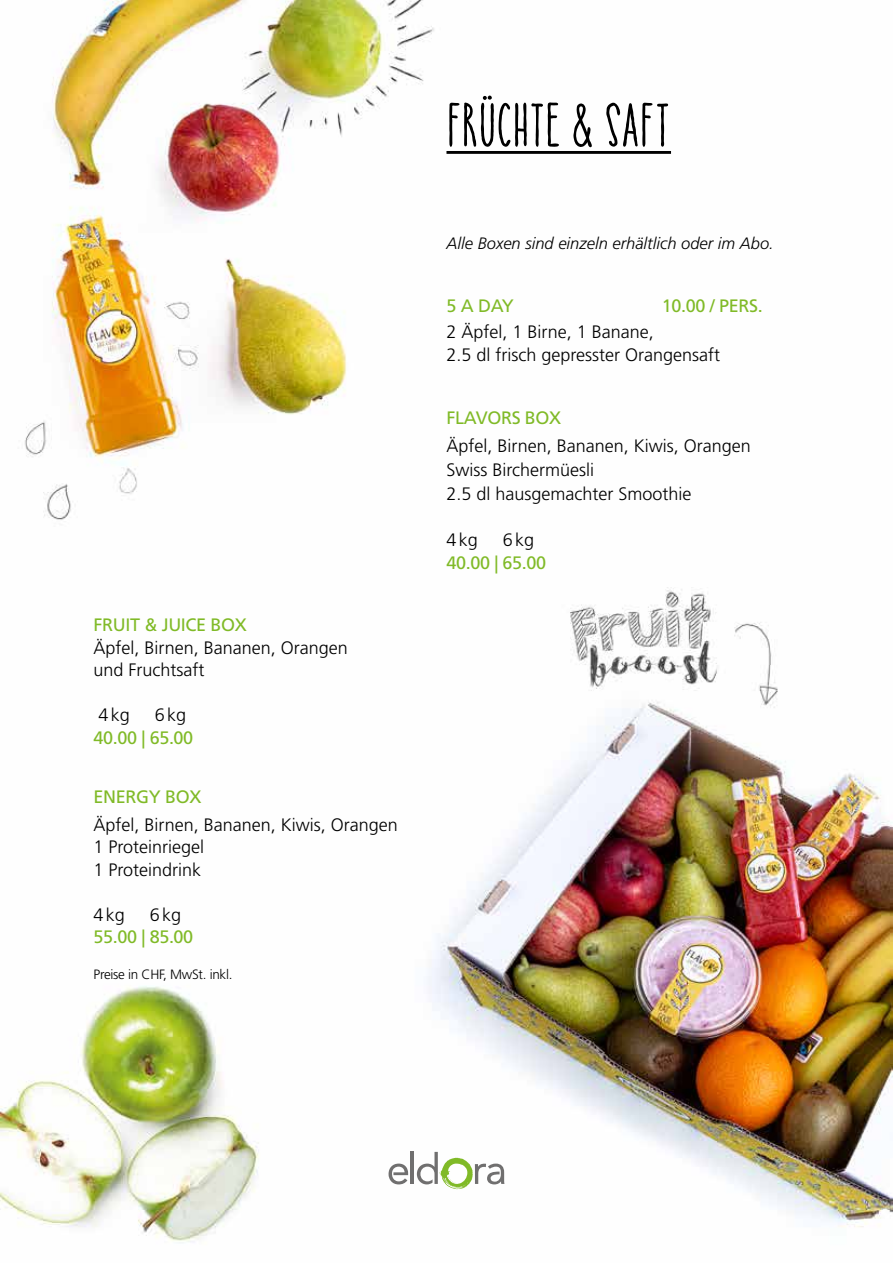
<style>
.page{position:relative;width:893px;height:1263px;background:#fff}
.page>*{position:absolute;margin:0;border:0;box-sizing:border-box;transform-origin:0 0}
.t1{font:700 57px "Catalina Anacapa Sans";letter-spacing:-.02em;color:#000}
.t2{font:300 18px/22.5px "Frutiger LT Pro";color:#000}
.t3{font:18px "Frutiger LT Pro";letter-spacing:-.02em;color:#80ba27}
.t4{font:italic 300 16.5px "Frutiger LT Pro";color:#000}
.t5{font:300 13.5px "Frutiger LT Pro";letter-spacing:-.02em;color:#000}
</style>
<div class="page">
<img style="left:0;top:0;width:893px;height:1242px">
<hr style="left:411px;top:1152px;width:3px;height:32px;background:#706f6f">
<svg style="left:389px;top:1163px;width:19px;height:21px"></svg>
<svg style="left:417px;top:1152px;width:87px;height:37px"></svg>
<hr style="left:446px;top:151px;width:225px;height:3px;background:#000">
<p class="t3" style="left:94px;top:614px;width:155px">FRUIT &amp; JUICE BOX</p>
<p class="t2" style="left:94px;top:636px;width:256px">Äpfel, Birnen, Bananen, Orangen und Fruchtsaft</p>
<p class="t2" style="left:99px;top:704px;width:33px">4kg</p>
<p class="t2" style="left:155px;top:704px;width:33px">6kg</p>
<p class="t3" style="left:94px;top:727px;width:101px">40.00 | 65.00</p>
<p class="t3" style="left:94px;top:786px;width:109px">ENERGY BOX</p>
<p class="t2" style="left:94px;top:813px;width:306px">Äpfel, Birnen, Bananen, Kiwis, Orangen<br>1 Proteinriegel<br>1 Proteindrink</p>
<p class="t2" style="left:94px;top:903px;width:33px">4kg</p>
<p class="t2" style="left:150px;top:903px;width:33px">6kg</p>
<p class="t3" style="left:94px;top:926px;width:101px">55.00 | 85.00</p>
<p class="t5" style="left:94px;top:966px;width:141px">Preise in CHF, MwSt. inkl.</p>
<h1 class="t1" style="left:446px;top:91px;width:226px">FRÜCHTE &amp; SAFT</h1>
<p class="t4" style="left:446px;top:234px;width:329px">Alle Boxen sind einzeln erhältlich oder im Abo.</p>
<p class="t3" style="left:446px;top:295px;width:69px">5 A DAY</p>
<p class="t3" style="left:662px;top:295px;width:102px">10.00 / PERS.</p>
<p class="t2" style="left:446px;top:321px;width:275px">2 Äpfel, 1 Birne, 1 Banane,<br>2.5 dl frisch gepresster Orangensaft</p>
<p class="t3" style="left:446px;top:407px;width:116px">FLAVORS BOX</p>
<p class="t2" style="left:446px;top:434px;width:306px;line-height:24px">Äpfel, Birnen, Bananen, Kiwis, Orangen<br>Swiss Birchermüesli<br>2.5 dl hausgemachter Smoothie</p>
<p class="t2" style="left:446px;top:529px;width:33px">4kg</p>
<p class="t2" style="left:503px;top:529px;width:33px">6kg</p>
<p class="t3" style="left:446px;top:552px;width:101px">40.00 | 65.00</p>
</div>
